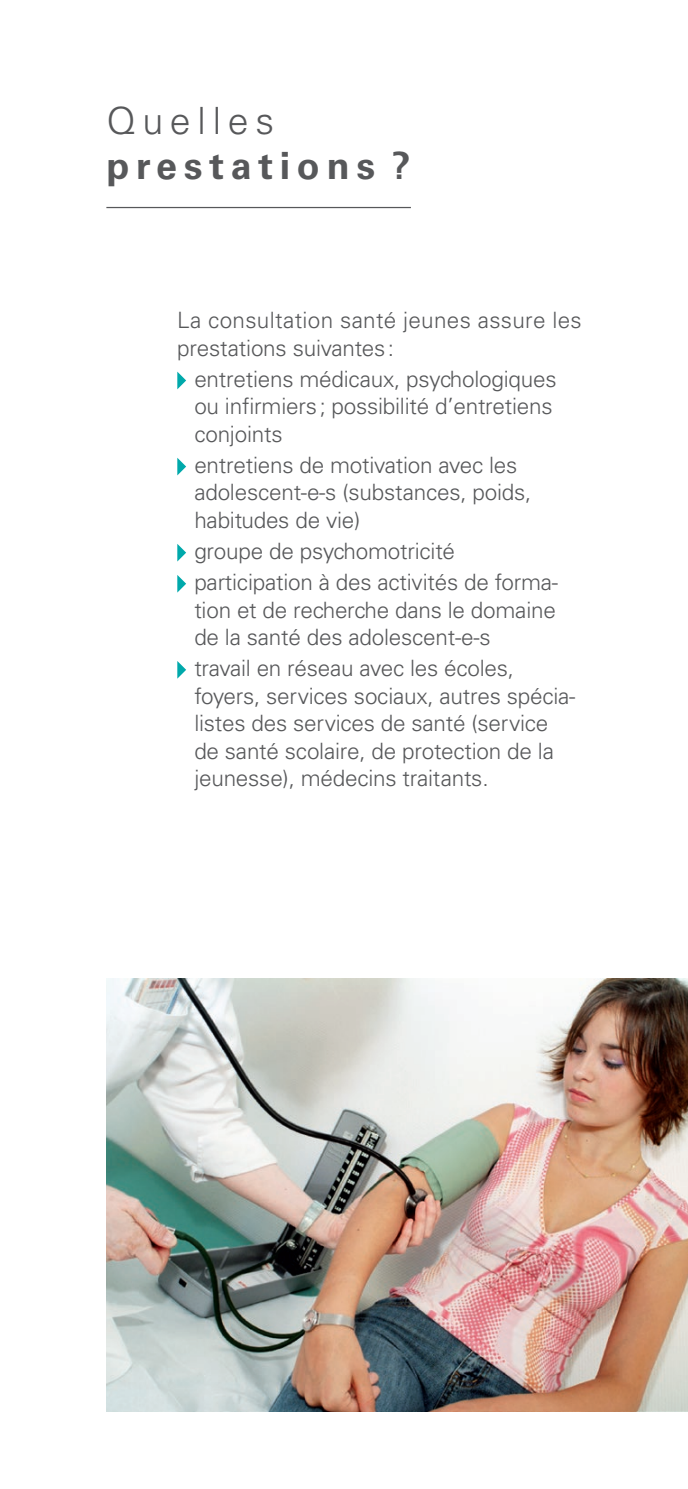
<style>
.page{position:relative;width:688px;height:1489px;background:#fff}
.page>*{position:absolute;margin:0;border:0;box-sizing:border-box;transform-origin:0 0}
.t1{font:700 37.5px "Univers LT Std";letter-spacing:.18em;color:#57585a}
.t2{font:300 37.5px "Univers LT Std";letter-spacing:.18em;color:#57585a}
.t3{font:300 22.5px/27.5px "Univers LT Std";letter-spacing:-.01em;color:#57585a}
.t4{font:300 22.5px/27.5px "Univers LT Std";letter-spacing:.015em;color:#57585a}
</style>
<div class="page">
<svg style="left:177px;top:371px;width:9px;height:18px"></svg>
<svg style="left:177px;top:458px;width:9px;height:17px"></svg>
<svg style="left:177px;top:544px;width:9px;height:17px"></svg>
<svg style="left:177px;top:575px;width:9px;height:17px"></svg>
<svg style="left:177px;top:661px;width:9px;height:17px"></svg>
<hr style="left:106px;top:207px;width:305px;height:1px;background:#57585a">
<img style="left:106px;top:978px;width:581px;height:432px">
<h1 class="t2" style="left:106px;top:98px;width:169px">Quelles</h1>
<h1 class="t1" style="left:106px;top:143px;width:305px">prestations ?</h1>
<p class="t4" style="left:177px;top:306px;width:406px">La consultation santé jeunes assure les prestations suivantes:</p>
<p class="t3" style="left:194px;top:365px;width:364px">entretiens médicaux, psychologiques ou infirmiers; possibilité d’entretiens conjoints</p>
<p class="t3" style="left:194px;top:451px;width:338px">entretiens de motivation avec les adolescent-e-s (substances, poids, habitudes de vie)</p>
<p class="t3" style="left:194px;top:535px;width:365px;line-height:31px">groupe de psychomotricité participation à des activités de forma-</p>
<p class="t3" style="left:194px;top:596px;width:363px">tion et de recherche dans le domaine de la santé des adolescent-e-s</p>
<p class="t3" style="left:194px;top:654px;width:382px">travail en réseau avec les écoles, foyers, services sociaux, autres spécia&shy;listes des services de santé (service de santé scolaire, de protection de la jeunesse), médecins traitants.</p>
</div>
